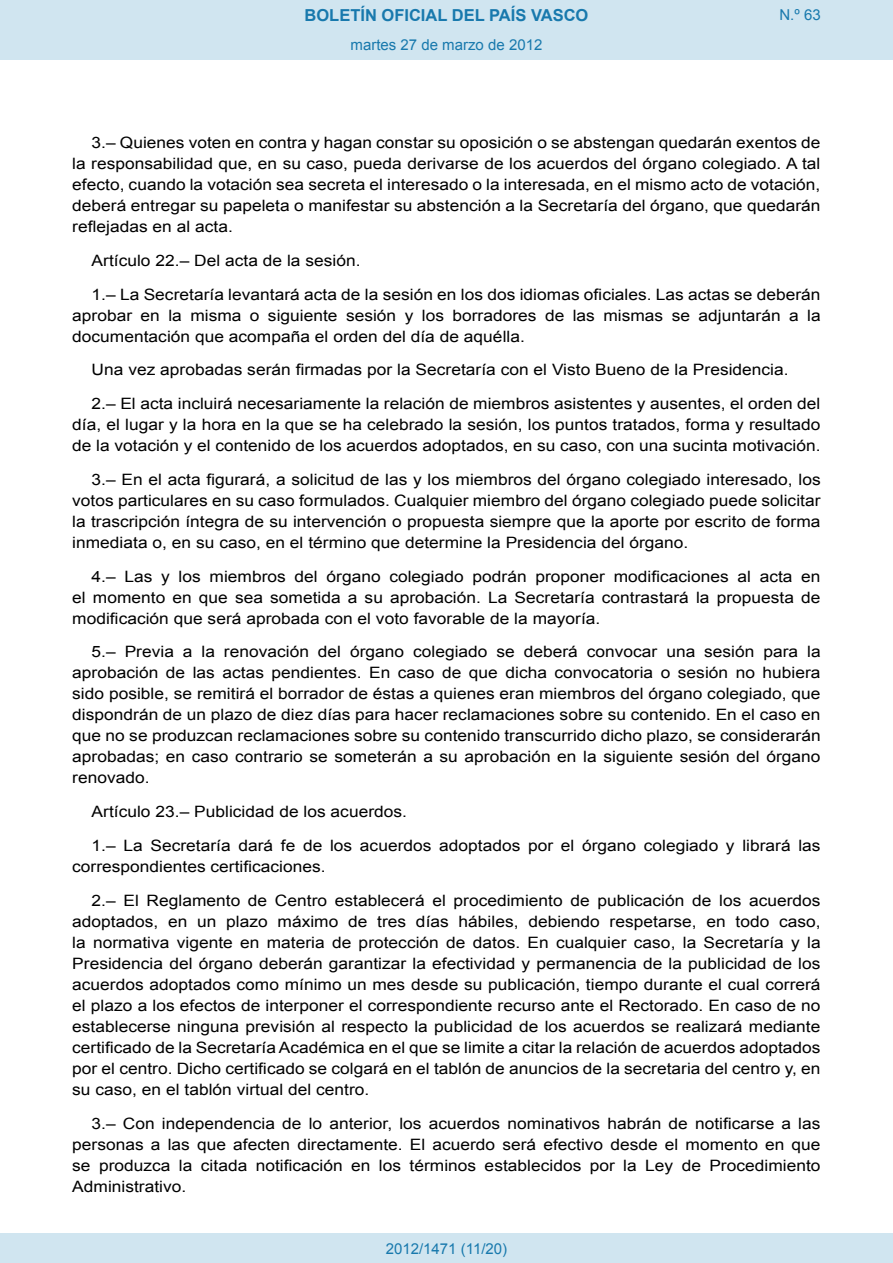
<style>
.page{position:relative;width:893px;height:1263px;background:#fff}
.page>*{position:absolute;margin:0;border:0;box-sizing:border-box;transform-origin:0 0}
.t1{font:700 16.5px "Arial";color:#1879ad}
.BOPVDetalle{font:15.6px/21px "Arial";color:#000;text-align:justify;scale:1.11 1}
.Paginacion_Centro{font:15px "Arial";color:#1879ad}
</style>
<div class="page">
<div style="left:0;top:0;width:893px;height:60px;background:#d0e5f0"></div>
<div style="left:0;top:1233px;width:893px;height:30px;background:#d0e5f0"></div>
<p class="t1" style="left:305px;top:4px;width:285px">BOLETÍN OFICIAL DEL PAÍS VASCO</p>
<p class="Paginacion_Centro" style="left:351px;top:35px;width:193px">martes 27 de marzo de 2012</p>
<p class="Paginacion_Centro" style="left:779px;top:5px;width:43px">N.º 63</p>
<p class="BOPVDetalle" style="left:72px;top:132px;width:676px;text-indent:19px">3.– Quienes voten en contra y hagan constar su oposición o se abstengan quedarán exentos de la responsabilidad que, en su caso, pueda derivarse de los acuerdos del órgano colegiado. A tal efecto, cuando la votación sea secreta el interesado o la interesada, en el mismo acto de votación, deberá entregar su papeleta o manifestar su abstención a la Secretaría del órgano, que quedarán reflejadas en al acta.</p>
<p class="BOPVDetalle" style="left:92px;top:250px;width:244px">Artículo 22.– Del acta de la sesión.</p>
<p class="BOPVDetalle" style="left:72px;top:284px;width:676px;text-indent:19px">1.– La Secretaría levantará acta de la sesión en los dos idiomas oficiales. Las actas se deberán aprobar en la misma o siguiente sesión y los borradores de las mismas se adjuntarán a la documentación que acompaña el orden del día de aquélla.</p>
<p class="BOPVDetalle" style="left:92px;top:360px;width:629px">Una vez aprobadas serán firmadas por la Secretaría con el Visto Bueno de la Presidencia.</p>
<p class="BOPVDetalle" style="left:72px;top:393px;width:676px;text-indent:19px">2.– El acta incluirá necesariamente la relación de miembros asistentes y ausentes, el orden del día, el lugar y la hora en la que se ha celebrado la sesión, los puntos tratados, forma y resultado de la votación y el contenido de los acuerdos adoptados, en su caso, con una sucinta motivación.</p>
<p class="BOPVDetalle" style="left:72px;top:469px;width:676px;text-indent:19px">3.– En el acta figurará, a solicitud de las y los miembros del órgano colegiado interesado, los votos particulares en su caso formulados. Cualquier miembro del órgano colegiado puede solicitar la trascripción íntegra de su intervención o propuesta siempre que la aporte por escrito de forma inmediata o, en su caso, en el término que determine la Presidencia del órgano.</p>
<p class="BOPVDetalle" style="left:72px;top:566px;width:676px;text-indent:19px">4.– Las y los miembros del órgano colegiado podrán proponer modificaciones al acta en el momento en que sea sometida a su aprobación. La Secretaría contrastará la propuesta de modificación que será aprobada con el voto favorable de la mayoría.</p>
<p class="BOPVDetalle" style="left:72px;top:642px;width:676px;text-indent:19px">5.– Previa a la renovación del órgano colegiado se deberá convocar una sesión para la aprobación de las actas pendientes. En caso de que dicha convocatoria o sesión no hubiera sido posible, se remitirá el borrador de éstas a quienes eran miembros del órgano colegiado, que dispondrán de un plazo de diez días para hacer reclamaciones sobre su contenido. En el caso en que no se produzcan reclamaciones sobre su contenido transcurrido dicho plazo, se considerarán aprobadas; en caso contrario se someterán a su aprobación en la siguiente sesión del órgano renovado.</p>
<p class="BOPVDetalle" style="left:92px;top:801px;width:286px">Artículo 23.– Publicidad de los acuerdos.</p>
<p class="BOPVDetalle" style="left:72px;top:835px;width:676px;text-indent:19px">1.– La Secretaría dará fe de los acuerdos adoptados por el órgano colegiado y librará las correspondientes certificaciones.</p>
<p class="BOPVDetalle" style="left:72px;top:890px;width:676px;text-indent:19px">2.– El Reglamento de Centro establecerá el procedimiento de publicación de los acuerdos adoptados, en un plazo máximo de tres días hábiles, debiendo respetarse, en todo caso, la normativa vigente en materia de protección de datos. En cualquier caso, la Secretaría y la Presidencia del órgano deberán garantizar la efectividad y permanencia de la publicidad de los acuerdos adoptados como mínimo un mes desde su publicación, tiempo durante el cual correrá el plazo a los efectos de interponer el correspondiente recurso ante el Rectorado. En caso de no establecerse ninguna previsión al respecto la publicidad de los acuerdos se realizará mediante certificado de la Secretaría Académica en el que se limite a citar la relación de acuerdos adoptados por el centro. Dicho certificado se colgará en el tablón de anuncios de la secretaria del centro y, en su caso, en el tablón virtual del centro.</p>
<p class="BOPVDetalle" style="left:72px;top:1113px;width:676px;text-indent:19px">3.– Con independencia de lo anterior, los acuerdos nominativos habrán de notificarse a las personas a las que afecten directamente. El acuerdo será efectivo desde el momento en que se produzca la citada notificación en los términos establecidos por la Ley de Procedimiento Administrativo.</p>
<p class="Paginacion_Centro" style="left:386px;top:1238px;width:123px">2012/1471 (11/20)</p>
</div>
